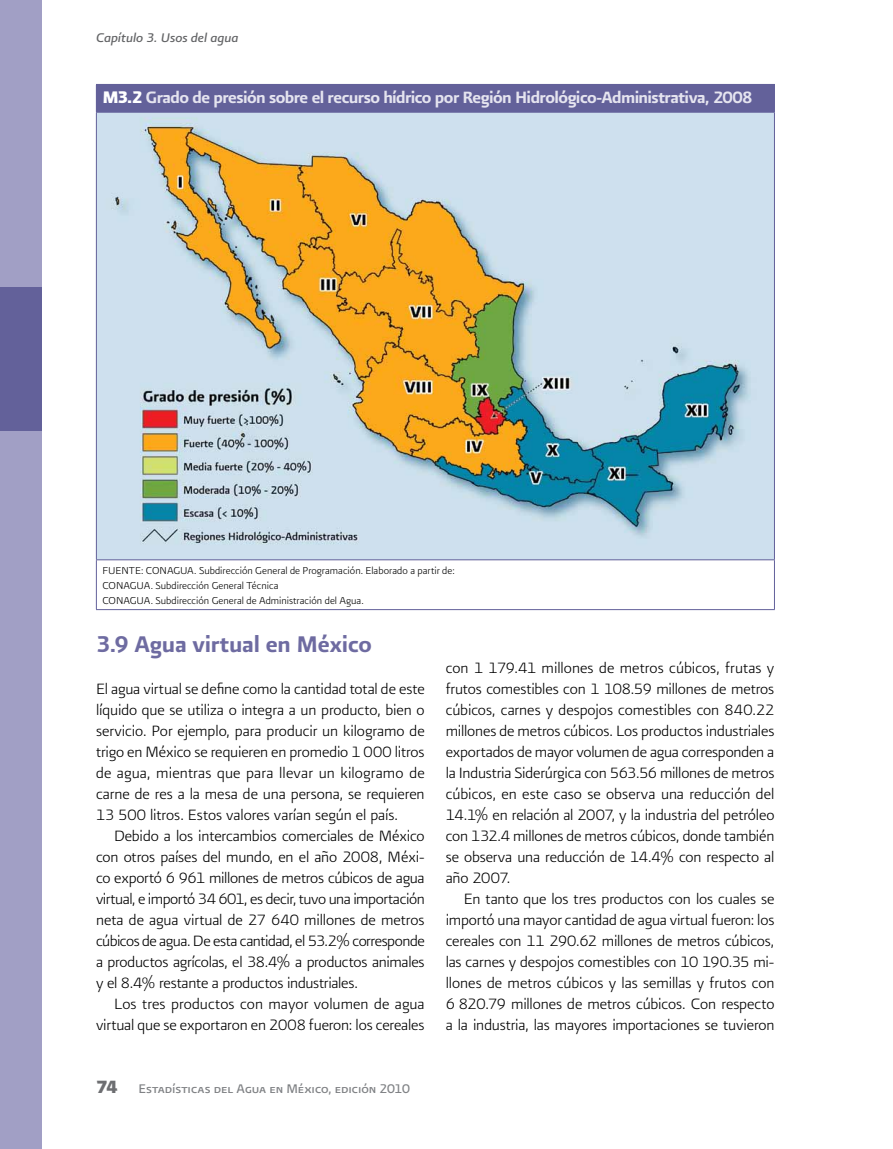
<style>
.page{position:relative;width:893px;height:1149px;background:#fff}
.page>*{position:absolute;margin:0;border:0;box-sizing:border-box;transform-origin:0 0}
.t1{font:27px "Presidencia Firme";letter-spacing:-.01em;color:#6e6ba1}
.t2{font:19.5px "Presidencia Firme";letter-spacing:-.03em;color:#e5e4ef}
.t3{font:18px/21px "Presidencia Fina";letter-spacing:-.01em;color:#000;text-align:justify}
.t4{font:15px "Presidencia Base Versalitas";letter-spacing:-.005em;color:#808285}
.t5{font:italic 15px "Presidencia Base";color:#636466}
.t6{font:12px/15px "Presidencia Fina";color:#000}
.s1{font-family:"Presidencia Fuerte";font-size:19.8px;color:#fff}
.s2{font-family:"Presidencia Fuerte";font-size:21px;color:#6d6e71}
</style>
<div class="page">
<div style="left:0;top:0;width:42px;height:1148px;background:#a19fc5"></div>
<div style="left:0;top:287px;width:42px;height:144px;background:#63619a"></div>
<img style="left:97px;top:113px;width:677px;height:446px">
<div style="left:96px;top:84px;width:678px;height:28px;background:#63619a"></div>
<hr style="left:96px;top:84px;width:679px;height:1px;background:#63619a">
<svg style="left:774px;top:85px;width:1px;height:27px"></svg>
<hr style="left:96px;top:112px;width:679px;height:1px;background:#63619a">
<hr style="left:96px;top:113px;width:1px;height:446px;background:#63619a">
<hr style="left:774px;top:113px;width:1px;height:446px;background:#63619a">
<hr style="left:96px;top:559px;width:679px;height:1px;background:#63619a">
<hr style="left:96px;top:560px;width:1px;height:49px;background:#63619a">
<hr style="left:774px;top:560px;width:1px;height:49px;background:#63619a">
<hr style="left:96px;top:609px;width:679px;height:1px;background:#63619a">
<p class="t5" style="left:96px;top:29px;width:144px">Capítulo 3. Usos del agua</p>
<p class="t2" style="left:102px;top:86px;width:652px"><span class="s1">M3.2</span> Grado de presión sobre el recurso hídrico por Región Hidrológico-Administrativa, 2008</p>
<p class="t6" style="left:102px;top:562px;width:354px">FUENTE: CONAGUA. Subdirección General de Programación. Elaborado a partir de:<br>CONAGUA. Subdirección General Técnica<br>CONAGUA. Subdirección General de Administración del Agua.</p>
<h1 class="t1" style="left:96px;top:628px;width:277px">3.9 Agua virtual en México</h1>
<p class="t3" style="left:96px;top:677px;width:330px">El agua virtual se define como la cantidad total de este líquido que se utiliza o integra a un producto, bien o servicio. Por ejemplo, para producir un kilogramo de trigo en México se requieren en promedio 1 000 litros de agua, mientras que para llevar un kilogramo de carne de res a la mesa de una persona, se requieren 13 500 litros. Estos valores varían según el país.</p>
<p class="t3" style="left:96px;top:824px;width:330px;text-align:left;text-indent:18px">Debido a los intercambios comerciales de México con otros países del mundo, en el año 2008, Méxi-- co exportó 6 961 millones de metros cúbicos de agua virtual, e importó 34 601, es decir, tuvo una importación neta de agua virtual de 27 640 millones de metros cúbicos de agua. De esta cantidad, el 53.2% corresponde a productos agrícolas, el 38.4% a productos animales y el 8.4% restante a productos industriales.</p>
<p class="t3" style="left:96px;top:992px;width:330px;text-align:right">Los tres productos con mayor volumen de agua virtual que se exportaron en 2008 fueron: los cereales</p>
<p class="t4" style="left:96px;top:1079px;width:315px"><span class="s2">74</span> Estadísticas del Agua en México, edición 2010</p>
<p class="t3" style="left:446px;top:656px;width:330px">con 1 179.41 millones de metros cúbicos, frutas y frutos comestibles con 1 108.59 millones de metros cúbicos, carnes y despojos comestibles con 840.22 millones de metros cúbicos. Los productos industriales exportados de mayor volumen de agua corresponden a la Industria Siderúrgica con 563.56 millones de metros cúbicos, en este caso se observa una reducción del 14.1% en relación al 2007, y la industria del petróleo con 132.4 millones de metros cúbicos, donde también se observa una reducción de 14.4% con respecto al año 2007.</p>
<p class="t3" style="left:446px;top:887px;width:330px;text-indent:18px">En tanto que los tres productos con los cuales se importó una mayor cantidad de agua virtual fueron: los cereales con 11 290.62 millones de metros cúbicos, las carnes y despojos comestibles con 10 190.35 mi&shy;llones de metros cúbicos y las semillas y frutos con 6 820.79 millones de metros cúbicos. Con respecto a la industria, las mayores importaciones se tuvieron</p>
</div>
